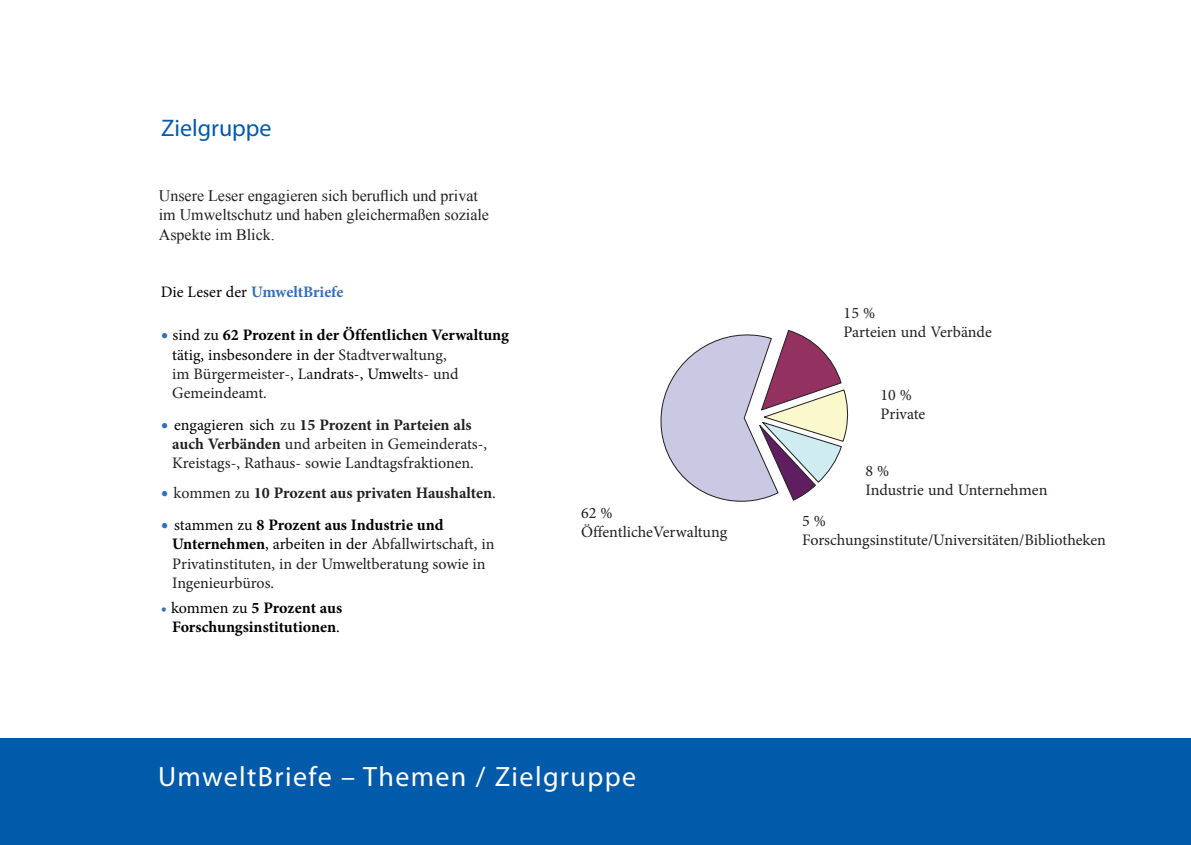
<style>
.page{position:relative;width:1191px;height:845px;background:#fff}
.page>*{position:absolute;margin:0;border:0;box-sizing:border-box;transform-origin:0 0}
.t1{font:28px "Myriad Pro";letter-spacing:.05em;color:#fff}
.t2{font:24px "Myriad Pro";color:#015aaa}
.t3{font:16px/19.2px "Minion Pro";color:#231f20}
.t4{font:16px/19.2px "Times New Roman";color:#231f20}
.t5{font:700 16px/19.2px "Minion Pro";letter-spacing:-.005em;color:#000;text-align:center}
.t6{font:700 16px "Minion Pro";letter-spacing:-.005em;color:#231f20}
.t7{font:700 16px "Minion Pro";letter-spacing:-.005em;color:#326fb7}
.s1{font-weight:400;color:#000}
.s2{font-size:20px;color:#326fb7}
.s3{color:#000}
.s4{color:#000003}
.s5{font-weight:700;color:#000003}
.s6{font-weight:700}
.s7{font-weight:400;font-size:20px;color:#326fb7}
.s8{font-weight:400}
.s9{font-weight:700;color:#000}
.s10{font-weight:400;color:#326fb7}
</style>
<div class="page">
<div style="left:0;top:739px;width:1191px;height:106px;background:#015aaa"></div>
<svg style="left:660px;top:330px;width:189px;height:172px"></svg>
<div style="left:830px;top:304px;width:227px;height:45px;background:#fff"></div>
<h2 class="t2" style="left:161px;top:113px;width:112px">Zielgruppe</h2>
<p class="t4" style="left:159px;top:186px;width:332px">Unsere Leser engagieren sich beruflich und privat im Umweltschutz und haben gleichermaßen soziale<br>Aspekte im Blick.</p>
<p class="t7" style="left:161px;top:281px;width:184px"><span class="s1">Die Leser der</span> UmweltBriefe</p>
<p class="t3" style="left:172px;top:326px;width:338px;text-indent:-11px"><span class="s2">•</span> <span class="s3">sind</span> <span class="s4">zu</span> <span class="s5">62 Prozent in der Öffentlichen Verwaltung </span><span class="s4">tätig, insbesondere in der</span> Stadtverwaltung,<br>im Bürgermeister-, La<span class="s3">ndrats-, Umwel</span>ts- und Gemeindeamt.</p>
<p class="t3" style="left:172px;top:415px;width:316px;text-indent:-11px"><span class="s2">•</span> <span class="s3">engagieren sich</span> zu <span class="s6">15 Prozent in Parteien als auch Verbänden</span> und arbeiten in Gemeinderats-,<br>Kreistags-, Rathaus- sowie Landtagsfraktionen.</p>
<p class="t6" style="left:161px;top:482px;width:336px"><span class="s7">•</span> <span class="s8">kommen zu</span> 10 Prozent aus privaten Haushalten<span class="s8">.</span></p>
<p class="t3" style="left:172px;top:515px;width:324px;text-indent:-11px"><span class="s2">•</span> <span class="s3">stammen zu</span> <span class="s9">8 Prozent aus Industrie und Unternehmen</span><span class="s3">, arbeiten in der</span> Abfallwirtschaft, in Privatinstituten, in der Umweltberatung sowie in Ingenieurbüros.</p>
<p class="t5" style="left:161px;top:598px;width:183px"><span class="s10">•</span> <span class="s8">kommen zu</span> 5 Prozent aus<br>Forschungsinstitutionen<span class="s8">.</span></p>
<p class="t3" style="left:581px;top:503px;width:148px">62 %<br>ÖffentlicheVerwaltung</p>
<h1 class="t1" style="left:158px;top:759px;width:479px">UmweltBriefe – Themen / Zielgruppe</h1>
<p class="t3" style="left:843px;top:303px;width:150px">15 %<br>Parteien und Verbände</p>
<p class="t3" style="left:880px;top:385px;width:46px">10 %<br>Private</p>
<p class="t3" style="left:865px;top:461px;width:183px">8 %<br>Industrie und Unternehmen</p>
<p class="t3" style="left:802px;top:511px;width:305px">5 %<br>Forschungsinstitute/Universitäten/Bibliotheken</p>
</div>
